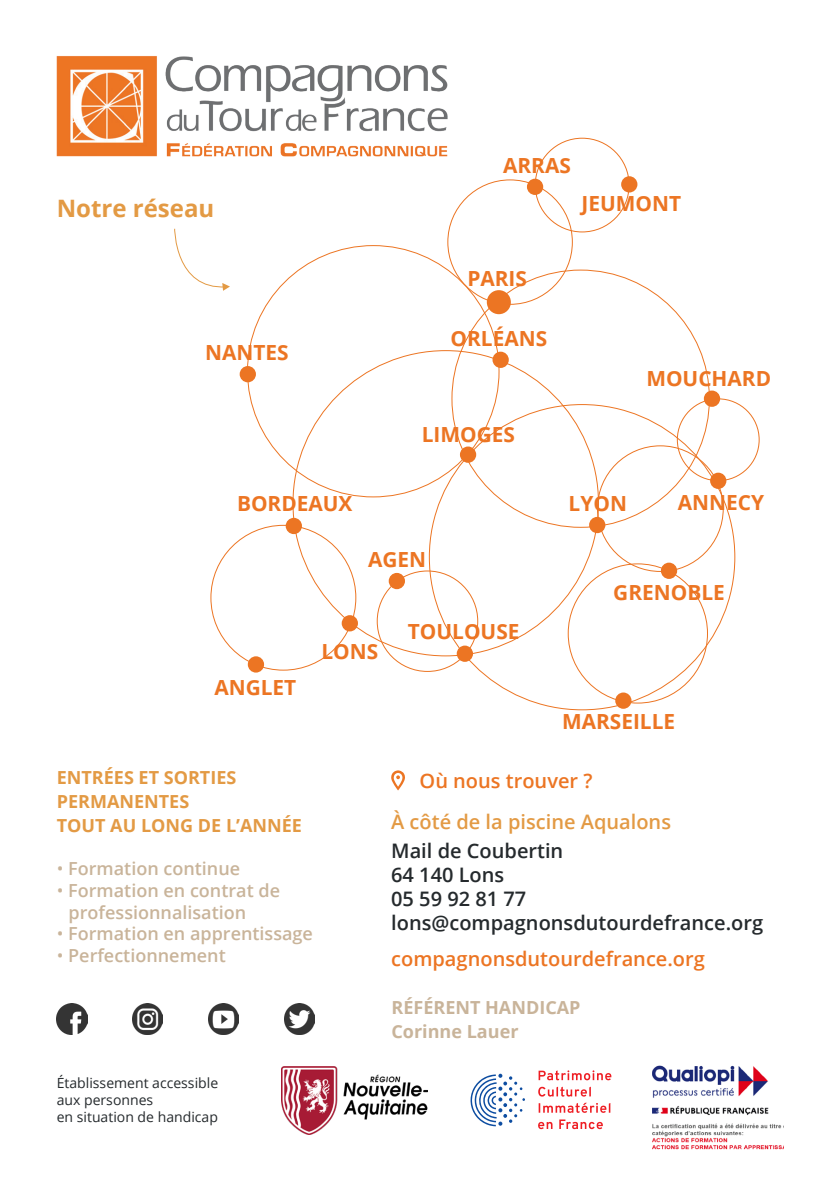
<style>
.page{position:relative;width:840px;height:1191px;background:#fff}
.page>*{position:absolute;margin:0;border:0;box-sizing:border-box;transform-origin:0 0}
.t1{font:700 24px "Open Sans";color:#e39a44}
.t2{font:700 20.8px "Open Sans";color:#ec7523}
.t3{font:600 20px "Open Sans";color:#252a2d}
.t4{font:600 20px "Open Sans";color:#ec7523}
.t5{font:600 20px "Open Sans";color:#e39a44}
.t6{font:600 18px "Open Sans";color:#c9b49a}
.t7{font:700 18px "Open Sans";color:#e39a44}
.t8{font:700 18px "Open Sans";color:#c9b49a}
.t9{font:14px "Open Sans";color:#252a2d}
.s1{font-weight:400}
</style>
<div class="page">
<img style="left:281px;top:1066px;width:146px;height:68px">
<img style="left:652px;top:1065px;width:131px;height:85px">
<svg style="left:538px;top:1119px;width:64px;height:10px"></svg>
<svg style="left:538px;top:1102px;width:72px;height:10px"></svg>
<svg style="left:538px;top:1086px;width:52px;height:10px"></svg>
<svg style="left:538px;top:1070px;width:73px;height:10px"></svg>
<svg style="left:470px;top:1073px;width:54px;height:53px"></svg>
<img style="left:56px;top:56px;width:392px;height:101px">
<svg style="left:174px;top:228px;width:56px;height:63px"></svg>
<img style="left:132px;top:1003px;width:31px;height:31px">
<img style="left:57px;top:1003px;width:30px;height:31px">
<img style="left:284px;top:1003px;width:30px;height:31px">
<img style="left:208px;top:1003px;width:31px;height:31px">
<div style="left:239px;top:366px;width:17px;height:16px;background:#ec7523;border-radius:50%"></div>
<div style="left:526px;top:179px;width:17px;height:16px;background:#ec7523;border-radius:50%"></div>
<div style="left:620px;top:176px;width:17px;height:16px;background:#ec7523;border-radius:50%"></div>
<div style="left:492px;top:352px;width:16px;height:16px;background:#ec7523;border-radius:50%"></div>
<div style="left:459px;top:446px;width:17px;height:17px;background:#ec7523;border-radius:50%"></div>
<div style="left:285px;top:518px;width:17px;height:16px;background:#ec7523;border-radius:50%"></div>
<div style="left:388px;top:573px;width:17px;height:16px;background:#ec7523;border-radius:50%"></div>
<div style="left:456px;top:645px;width:16px;height:17px;background:#ec7523;border-radius:50%"></div>
<div style="left:248px;top:656px;width:16px;height:16px;background:#ec7523;border-radius:50%"></div>
<div style="left:615px;top:692px;width:16px;height:17px;background:#ec7523;border-radius:50%"></div>
<div style="left:660px;top:562px;width:16px;height:17px;background:#ec7523;border-radius:50%"></div>
<div style="left:588px;top:517px;width:17px;height:16px;background:#ec7523;border-radius:50%"></div>
<div style="left:709px;top:472px;width:17px;height:17px;background:#ec7523;border-radius:50%"></div>
<div style="left:703px;top:390px;width:16px;height:17px;background:#ec7523;border-radius:50%"></div>
<div style="left:486px;top:290px;width:24px;height:24px;background:#ec7523;border-radius:50%"></div>
<div style="left:341px;top:615px;width:17px;height:16px;background:#ec7523;border-radius:50%"></div>
<svg style="left:391px;top:770px;width:14px;height:20px"></svg>
<p class="t1" style="left:57px;top:191px;width:159px">Notre réseau</p>
<p class="t2" style="left:205px;top:337px;width:85px">NANTES</p>
<p class="t2" style="left:503px;top:150px;width:69px">ARRAS</p>
<p class="t2" style="left:581px;top:189px;width:101px">JEUMONT</p>
<p class="t2" style="left:467px;top:263px;width:61px">PARIS</p>
<p class="t2" style="left:450px;top:323px;width:98px">ORLÉANS</p>
<p class="t2" style="left:421px;top:419px;width:95px">LIMOGES</p>
<p class="t2" style="left:646px;top:363px;width:126px">MOUCHARD</p>
<p class="t2" style="left:237px;top:489px;width:117px">BORDEAUX</p>
<p class="t2" style="left:568px;top:489px;width:60px">LYON</p>
<p class="t2" style="left:677px;top:488px;width:88px">ANNECY</p>
<p class="t2" style="left:368px;top:544px;width:60px">AGEN</p>
<p class="t2" style="left:214px;top:673px;width:83px">ANGLET</p>
<p class="t2" style="left:321px;top:636px;width:58px">LONS</p>
<p class="t2" style="left:407px;top:616px;width:113px">TOULOUSE</p>
<p class="t2" style="left:613px;top:577px;width:113px">GRENOBLE</p>
<p class="t2" style="left:561px;top:707px;width:114px">MARSEILLE</p>
<p class="t7" style="left:57px;top:765px;width:181px">ENTRÉES ET SORTIES</p>
<p class="t4" style="left:419px;top:767px;width:174px">Où nous trouver ?</p>
<p class="t7" style="left:57px;top:789px;width:134px">PERMANENTES</p>
<p class="t7" style="left:57px;top:813px;width:247px">TOUT AU LONG DE L’ANNÉE</p>
<p class="t6" style="left:57px;top:856px;width:185px"><span class="s1">•</span> Formation continue</p>
<p class="t6" style="left:57px;top:878px;width:225px"><span class="s1">•</span> Formation en contrat de</p>
<p class="t6" style="left:69px;top:899px;width:179px">professionnalisation</p>
<p class="t6" style="left:57px;top:921px;width:257px"><span class="s1">•</span> Formation en apprentissage</p>
<p class="t6" style="left:57px;top:943px;width:170px"><span class="s1">•</span> Perfectionnement</p>
<p class="t8" style="left:391px;top:994px;width:190px">RÉFÉRENT HANDICAP</p>
<p class="t8" style="left:391px;top:1018px;width:128px">Corinne Lauer</p>
<p class="t5" style="left:391px;top:808px;width:281px">À côté de la piscine Aqualons</p>
<p class="t3" style="left:391px;top:837px;width:173px">Mail de Coubertin</p>
<p class="t3" style="left:391px;top:861px;width:114px">64 140 Lons</p>
<p class="t3" style="left:391px;top:885px;width:136px">05 59 92 81 77</p>
<p class="t3" style="left:391px;top:909px;width:373px">lons@compagnonsdutourdefrance.org</p>
<p class="t4" style="left:391px;top:944px;width:315px">compagnonsdutourdefrance.org</p>
<p class="t9" style="left:57px;top:1073px;width:163px">Établissement accessible</p>
<p class="t9" style="left:57px;top:1090px;width:98px">aux personnes</p>
<p class="t9" style="left:57px;top:1107px;width:163px">en situation de handicap</p>
</div>
